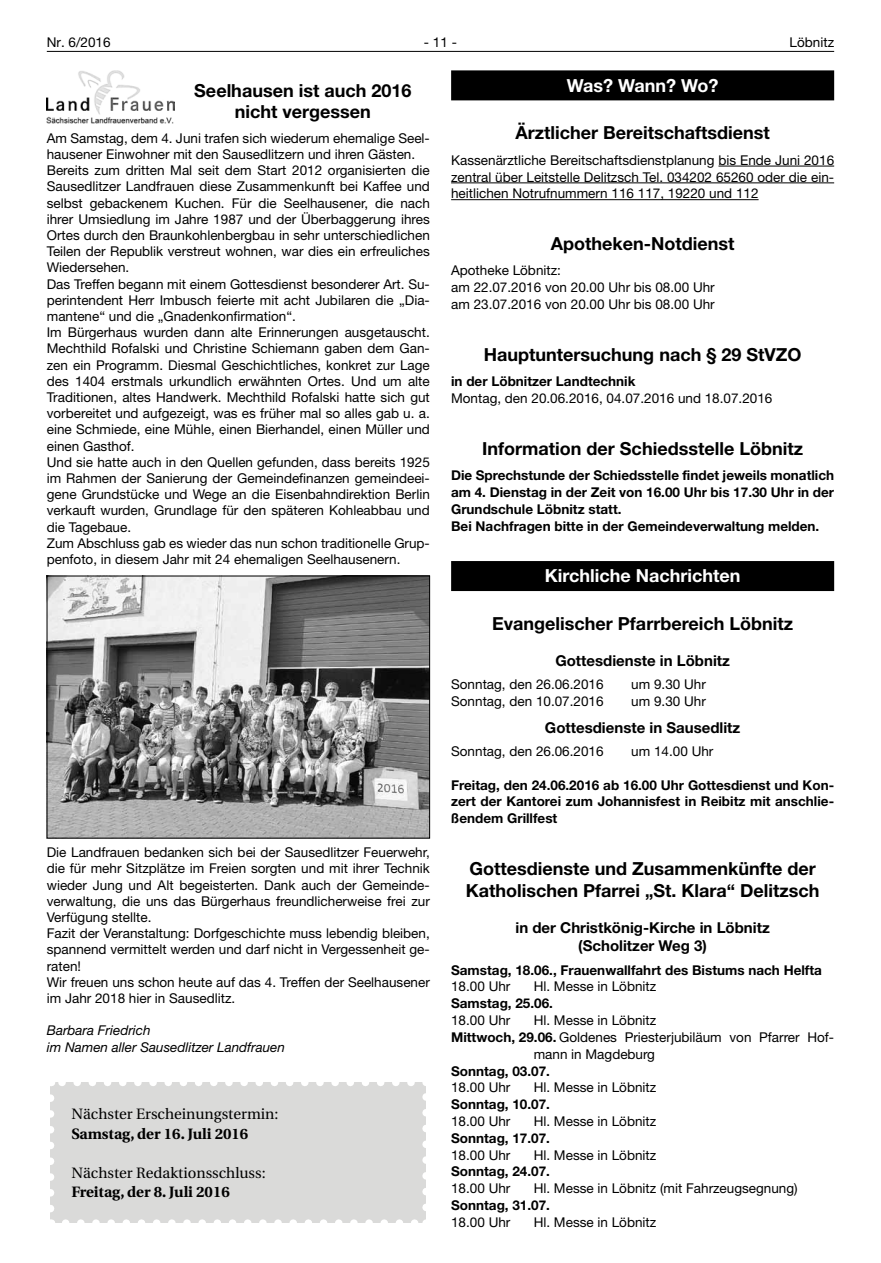
<style>
.page{position:relative;width:881px;height:1263px;background:#fff}
.page>*{position:absolute;margin:0;border:0;box-sizing:border-box;transform-origin:0 0}
.t1{font:700 18px/21.6px "Helvetica Neue LT";color:#000;text-align:center}
.t2{font:700 18px "Helvetica Neue LT";color:#fff}
.t3{font:700 18px "Helvetica Neue LT";letter-spacing:-.02em;color:#fff}
.t4{font:700 15px/18.6px "Helvetica Neue LT";color:#000;text-align:center}
.t5{font:15px "Utopia";color:#000}
.t6{font:700 15px "Utopia";color:#000}
.t7{font:13.5px/16.2px "Helvetica Neue LT";color:#000}
.t8{font:700 13.5px/16.8px "Helvetica Neue LT";color:#000}
.t9{font:italic 13.5px/16.2px "Helvetica Neue LT";color:#000}
.s1{font-weight:700}
</style>
<div class="page">
<hr style="left:47px;top:51px;width:786px;height:1px;background:#000">
<img style="left:47px;top:70px;width:127px;height:54px">
<img style="left:49px;top:578px;width:378px;height:258px">
<div style="left:451px;top:70px;width:382px;height:30px;background:#000"></div>
<hr style="left:718px;top:166px;width:115px;height:1px;background:#000">
<hr style="left:451px;top:183px;width:382px;height:1px;background:#000">
<hr style="left:451px;top:199px;width:307px;height:1px;background:#000">
<div style="left:451px;top:561px;width:382px;height:30px;background:#000"></div>
<div style="left:51px;top:1082px;width:375px;height:141px;background:#dadad9"></div>
<svg style="left:66px;top:1219px;width:352px;height:4px"></svg>
<svg style="left:58px;top:1082px;width:353px;height:4px"></svg>
<svg style="left:50px;top:1098px;width:4px;height:125px"></svg>
<svg style="left:422px;top:1082px;width:4px;height:125px"></svg>
<p class="t7" style="left:47px;top:34px;width:65px">Nr. 6/2016</p>
<p class="t7" style="left:424px;top:34px;width:35px">- 11 -</p>
<p class="t7" style="left:789px;top:34px;width:46px">Löbnitz</p>
<h1 class="t1" style="left:194px;top:79px;width:219px">Seelhausen ist auch 2016 nicht vergessen</h1>
<p class="t7" style="left:47px;top:130px;width:384px">Am Samstag, dem 4. Juni trafen sich wiederum ehemalige Seel&shy;hausener Einwohner mit den Sausedlitzern und ihren Gästen.<br>Bereits zum dritten Mal seit dem Start 2012 organisierten die Sausedlitzer Landfrauen diese Zusammenkunft bei Kaffee und selbst gebackenem Kuchen. Für die Seelhausener, die nach ihrer Umsiedlung im Jahre 1987 und der Überbaggerung ihres Ortes durch den Braunkohlenbergbau in sehr unterschiedlichen Teilen der Republik verstreut wohnen, war dies ein erfreuliches Wiedersehen.<br>Das Treffen begann mit einem Gottesdienst besonderer Art. Su&shy;perintendent Herr Imbusch feierte mit acht Jubilaren die „Dia&shy;mantene“ und die „Gnadenkonfirmation“.<br>Im Bürgerhaus wurden dann alte Erinnerungen ausgetauscht.<br>Mechthild Rofalski und Christine Schiemann gaben dem Gan&shy;zen ein Programm. Diesmal Geschichtliches, konkret zur Lage des 1404 erstmals urkundlich erwähnten Ortes. Und um alte Traditionen, altes Handwerk. Mechthild Rofalski hatte sich gut vorbereitet und aufgezeigt, was es früher mal so alles gab u. a. eine Schmiede, eine Mühle, einen Bierhandel, einen Müller und einen Gasthof.<br>Und sie hatte auch in den Quellen gefunden, dass bereits 1925 im Rahmen der Sanierung der Gemeindefinanzen gemeindeei&shy;gene Grundstücke und Wege an die Eisenbahndirektion Berlin verkauft wurden, Grundlage für den späteren Kohleabbau und die Tagebaue.<br>Zum Abschluss gab es wieder das nun schon traditionelle Grup&shy;penfoto, in diesem Jahr mit 24 ehemaligen Seelhausenern.</p>
<h1 class="t3" style="left:566px;top:74px;width:153px">Was? Wann? Wo?</h1>
<h1 class="t1" style="left:515px;top:122px;width:256px">Ärztlicher Bereitschaftsdienst</h1>
<p class="t7" style="left:451px;top:151px;width:384px;line-height:16.8px;text-align:justify">Kassenärztliche Bereitschaftsdienstplanung bis Ende Juni 2016 zentral über Leitstelle Delitzsch Tel. 034202 65260 oder die ein&shy;heitlichen Notrufnummern 116 117, 19220 und 112</p>
<h1 class="t1" style="left:550px;top:232px;width:185px">Apotheken-Notdienst</h1>
<p class="t7" style="left:451px;top:262px;width:265px;line-height:16.8px">Apotheke Löbnitz:<br>am 22.07.2016 von 20.00 Uhr bis 08.00 Uhr am 23.07.2016 von 20.00 Uhr bis 08.00 Uhr</p>
<h1 class="t1" style="left:483px;top:343px;width:319px">Hauptuntersuchung nach § 29 StVZO</h1>
<p class="t8" style="left:451px;top:373px;width:186px">in der Löbnitzer Landtechnik</p>
<p class="t7" style="left:451px;top:390px;width:322px">Montag, den 20.06.2016, 04.07.2016 und 18.07.2016</p>
<h1 class="t1" style="left:482px;top:437px;width:322px">Information der Schiedsstelle Löbnitz</h1>
<p class="t8" style="left:451px;top:467px;width:384px">Die Sprechstunde der Schiedsstelle findet jeweils monatlich am 4. Dienstag in der Zeit von 16.00 Uhr bis 17.30 Uhr in der Grundschule Löbnitz statt.<br>Bei Nachfragen bitte in der Gemeindeverwaltung melden.</p>
<h1 class="t2" style="left:544px;top:565px;width:197px">Kirchliche Nachrichten</h1>
<h1 class="t1" style="left:492px;top:612px;width:302px">Evangelischer Pfarrbereich Löbnitz</h1>
<p class="t4" style="left:555px;top:651px;width:176px">Gottesdienste in Löbnitz</p>
<p class="t7" style="left:451px;top:676px;width:154px">Sonntag, den 26.06.2016</p>
<p class="t7" style="left:631px;top:676px;width:76px">um 9.30 Uhr</p>
<p class="t7" style="left:451px;top:692px;width:154px">Sonntag, den 10.07.2016</p>
<p class="t7" style="left:631px;top:692px;width:76px">um 9.30 Uhr</p>
<p class="t4" style="left:544px;top:718px;width:197px">Gottesdienste in Sausedlitz</p>
<p class="t7" style="left:451px;top:743px;width:154px">Sonntag, den 26.06.2016</p>
<p class="t7" style="left:631px;top:743px;width:84px">um 14.00 Uhr</p>
<p class="t8" style="left:451px;top:776px;width:384px;text-align:justify">Freitag, den 24.06.2016 ab 16.00 Uhr Gottesdienst und Kon&shy;zert der Kantorei zum Johannisfest in Reibitz mit anschlie&shy;ßendem Grillfest</p>
<h1 class="t1" style="left:465px;top:857px;width:355px;line-height:22.2px;text-align:left">Gottesdienste und Zusammenkünfte der<br>Katholischen Pfarrei „St. Klara“ Delitzsch</h1>
<p class="t4" style="left:515px;top:918px;width:256px">in der Christkönig-Kirche in Löbnitz (Scholitzer Weg 3)</p>
<p class="t8" style="left:451px;top:961px;width:372px">Samstag, 18.06., Frauenwallfahrt des Bistums nach Helfta</p>
<p class="t7" style="left:451px;top:978px;width:61px">18.00 Uhr</p>
<p class="t7" style="left:533px;top:978px;width:124px">Hl. Messe in Löbnitz</p>
<p class="t8" style="left:451px;top:995px;width:103px">Samstag, 25.06.</p>
<p class="t7" style="left:451px;top:1012px;width:61px">18.00 Uhr</p>
<p class="t7" style="left:533px;top:1012px;width:124px">Hl. Messe in Löbnitz</p>
<p class="t7" style="left:451px;top:1029px;width:384px"><span class="s1">Mittwoch, 29.06.</span> Goldenes Priesterjubiläum von Pfarrer Hof-</p>
<p class="t7" style="left:533px;top:1045px;width:123px">mann in Magdeburg</p>
<p class="t8" style="left:451px;top:1062px;width:100px">Sonntag, 03.07.</p>
<p class="t7" style="left:451px;top:1079px;width:61px">18.00 Uhr</p>
<p class="t7" style="left:533px;top:1079px;width:124px">Hl. Messe in Löbnitz</p>
<p class="t8" style="left:451px;top:1095px;width:100px">Sonntag, 10.07.</p>
<p class="t7" style="left:451px;top:1113px;width:61px">18.00 Uhr</p>
<p class="t7" style="left:533px;top:1113px;width:124px">Hl. Messe in Löbnitz</p>
<p class="t8" style="left:451px;top:1129px;width:100px">Sonntag, 17.07.</p>
<p class="t7" style="left:451px;top:1146px;width:61px">18.00 Uhr</p>
<p class="t7" style="left:533px;top:1146px;width:124px">Hl. Messe in Löbnitz</p>
<p class="t8" style="left:451px;top:1163px;width:100px">Sonntag, 24.07.</p>
<p class="t7" style="left:451px;top:1180px;width:61px">18.00 Uhr</p>
<p class="t7" style="left:533px;top:1180px;width:265px">Hl. Messe in Löbnitz (mit Fahrzeugsegnung)</p>
<p class="t8" style="left:451px;top:1196px;width:100px">Sonntag, 31.07.</p>
<p class="t7" style="left:451px;top:1214px;width:61px">18.00 Uhr</p>
<p class="t7" style="left:533px;top:1214px;width:124px">Hl. Messe in Löbnitz</p>
<p class="t7" style="left:47px;top:844px;width:384px">Die Landfrauen bedanken sich bei der Sausedlitzer Feuerwehr, die für mehr Sitzplätze im Freien sorgten und mit ihrer Technik wieder Jung und Alt begeisterten. Dank auch der Gemeinde&shy;verwaltung, die uns das Bürgerhaus freundlicherweise frei zur Verfügung stellte.<br>Fazit der Veranstaltung: Dorfgeschichte muss lebendig bleiben, spannend vermittelt werden und darf nicht in Vergessenheit ge&shy;raten!<br>Wir freuen uns schon heute auf das 4. Treffen der Seelhausener im Jahr 2018 hier in Sausedlitz.</p>
<p class="t9" style="left:47px;top:1022px;width:240px">Barbara Friedrich<br>im Namen aller Sausedlitzer Landfrauen</p>
<p class="t5" style="left:71px;top:1106px;width:208px">Nächster Erscheinungstermin:</p>
<p class="t6" style="left:71px;top:1125px;width:178px">Samstag, der 16. Juli 2016</p>
<p class="t5" style="left:71px;top:1164px;width:196px">Nächster Redaktionsschluss:</p>
<p class="t6" style="left:71px;top:1184px;width:160px">Freitag, der 8. Juli 2016</p>
</div>
